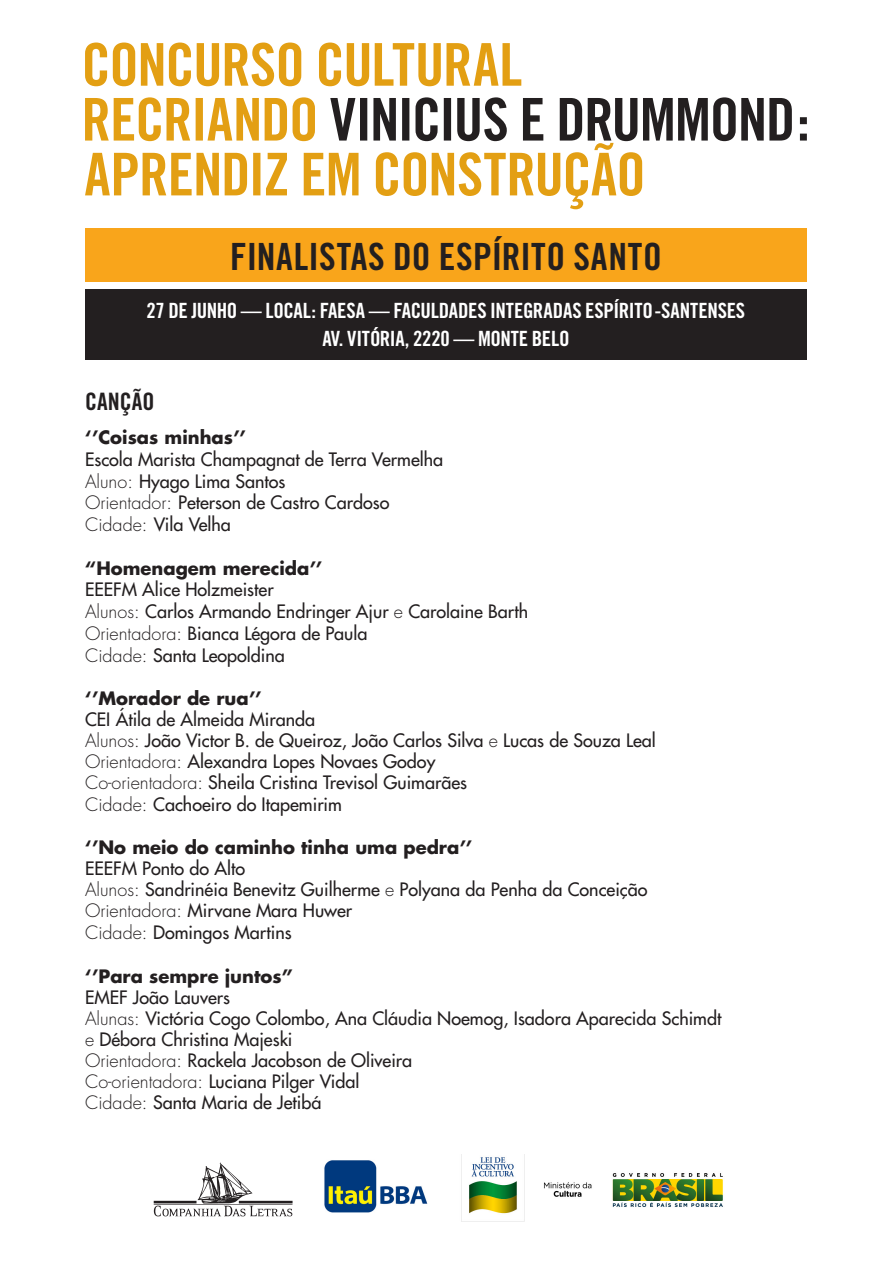
<style>
.page{position:relative;width:893px;height:1263px;background:#fff}
.page>*{position:absolute;margin:0;border:0;box-sizing:border-box;transform-origin:0 0}
.t1{font:37.5px "Trade Gothic Bold Cond Twenty";letter-spacing:.01em;color:#231f20}
.t2{font:24px "Trade Gothic Bold Cond Twenty";color:#231f20}
.t3{font:21px/28.5px "Trade Gothic Bold Cond Twenty";letter-spacing:-.01em;color:#fff;text-align:center}
.t4{font:18px/21.1px "Futura";color:#231f20}
.t5{font:700 18px "Futura";color:#231f20}
.s1{font-weight:300}
</style>
<div class="page">
<img style="left:324px;top:1155px;width:399px;height:67px">
<img style="left:153px;top:1162px;width:140px;height:55px">
<svg style="left:85px;top:97px;width:722px;height:112px"></svg>
<svg style="left:85px;top:43px;width:436px;height:43px"></svg>
<div style="left:85px;top:229px;width:722px;height:53px;background:#f9a51b"></div>
<div style="left:85px;top:289px;width:722px;height:70px;background:#231f20"></div>
<h1 class="t1" style="left:230px;top:234px;width:433px">FINALISTAS DO ESPÍRITO SANTO</h1>
<p class="t3" style="left:147px;top:296px;width:600px">27 DE JUNHO — LOCAL: FAESA — FACULDADES INTEGRADAS ESPÍRITO-SANTENSES<br>AV. VITÓRIA, 2220 — MONTE BELO</p>
<h2 class="t2" style="left:85px;top:387px;width:71px">CANÇÃO</h2>
<p class="t5" style="left:85px;top:425px;width:162px">‘’Coisas minhas’’</p>
<p class="t4" style="left:85px;top:448px;width:360px;line-height:21.8px">Escola Marista Champagnat de Terra Vermelha<br><span class="s1">Aluno:</span> Hyago Lima Santos<br><span class="s1">Orientador:</span> Peterson de Castro Cardoso<br><span class="s1">Cidade:</span> Vila Velha</p>
<p class="t5" style="left:85px;top:555px;width:239px">“Homenagem merecida’’</p>
<p class="t4" style="left:85px;top:579px;width:445px;line-height:21.8px">EEEFM Alice Holzmeister<br><span class="s1">Alunos:</span> Carlos Armando Endringer Ajur <span class="s1">e</span> Carolaine Barth <span class="s1">Orientadora:</span> Bianca Légora de Paula<br><span class="s1">Cidade:</span> Santa Leopoldina</p>
<p class="t5" style="left:85px;top:686px;width:178px">‘’Morador de rua’’</p>
<p class="t4" style="left:85px;top:709px;width:572px">CEI Átila de Almeida Miranda<br><span class="s1">Alunos:</span> João Victor B. de Queiroz, João Carlos Silva <span class="s1">e</span> Lucas de Souza Leal <span class="s1">Orientadora:</span> Alexandra Lopes Novaes Godoy<br><span class="s1">Co-orientadora:</span> Sheila Cristina Trevisol Guimarães<br><span class="s1">Cidade:</span> Cachoeiro do Itapemirim</p>
<p class="t5" style="left:85px;top:835px;width:389px">‘’No meio do caminho tinha uma pedra’’</p>
<p class="t4" style="left:85px;top:858px;width:564px">EEEFM Ponto do Alto<br><span class="s1">Alunos:</span> Sandrinéia Benevitz Guilherme <span class="s1">e</span> Polyana da Penha da Conceição <span class="s1">Orientadora:</span> Mirvane Mara Huwer<br><span class="s1">Cidade:</span> Domingos Martins</p>
<p class="t5" style="left:85px;top:963px;width:209px">‘’Para sempre juntos”</p>
<p class="t4" style="left:85px;top:986px;width:638px">EMEF João Lauvers<br><span class="s1">Alunas:</span> Victória Cogo Colombo, Ana Cláudia Noemog, Isadora Aparecida Schimdt <span class="s1">e</span> Débora Christina Majeski<br><span class="s1">Orientadora:</span> Rackela Jacobson de Oliveira<br><span class="s1">Co-orientadora:</span> Luciana Pilger Vidal<br><span class="s1">Cidade:</span> Santa Maria de Jetibá</p>
</div>
